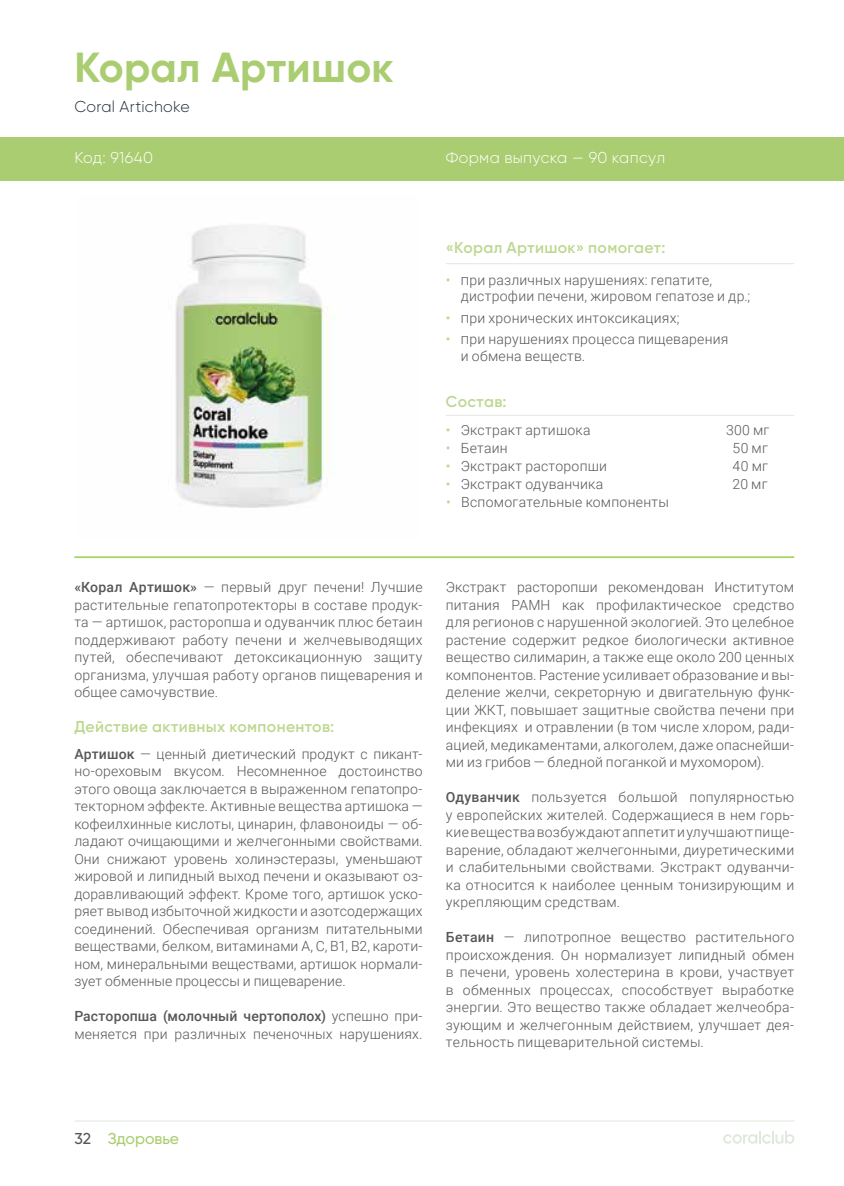
<style>
.page{position:relative;width:844px;height:1186px;background:#fff}
.page>*{position:absolute;margin:0;border:0;box-sizing:border-box;transform-origin:0 0}
.t1{font:700 42px "Gilroy";letter-spacing:.005em;color:#aacd71}
.t2{font:600 15.75px "Gilroy";letter-spacing:.02em;color:#bdd891}
.t3{font:300 15.75px "Gilroy";letter-spacing:.02em;color:#fff}
.t4{font:300 15.75px "Gilroy";letter-spacing:.02em;color:#25303b}
.t5{font:500 15.75px "Gilroy";color:#aacd71}
.t6{font:300 14px/17.5px "Roboto";letter-spacing:.015em;color:#575756;text-align:justify}
.s1{font-weight:400;color:#bdd891}
.s2{font-weight:500}
.s3{color:#575756}
</style>
<div class="page">
<svg style="left:723px;top:1131px;width:71px;height:12px"></svg>
<div style="left:0;top:137px;width:843px;height:44px;background:#aacd71"></div>
<hr style="left:74px;top:1120px;width:720px;height:1px;background:#e0e8de">
<img style="left:175px;top:225px;width:149px;height:283px">
<hr style="left:74px;top:556px;width:720px;height:2px;background:#a4d65d">
<hr style="left:446px;top:415px;width:348px;height:1px;background:#e0e8de">
<hr style="left:446px;top:263px;width:348px;height:1px;background:#e0e8de">
<h1 class="t1" style="left:74px;top:41px;width:321px">Корал Артишок</h1>
<p class="t4" style="left:74px;top:97px;width:117px">Coral Artichoke</p>
<p class="t3" style="left:74px;top:148px;width:80px">Код: 91640</p>
<p class="t3" style="left:445px;top:148px;width:221px">Форма выпуска — 90 капсул</p>
<p class="t2" style="left:446px;top:238px;width:221px">«Корал Артишок» помогает:</p>
<p class="t6" style="left:460px;top:271px;width:291px;line-height:16.6px;text-indent:-15px"><span class="s1">•</span> При различных нарушениях: гепатите, дистрофии печени, жировом гепатозе и др.;</p>
<p class="t6" style="left:446px;top:308px;width:235px"><span class="s1">•</span> При хронических интоксикациях;</p>
<p class="t6" style="left:460px;top:330px;width:269px;line-height:16.6px;text-indent:-15px"><span class="s1">•</span> При нарушениях процесса пищеварения и обмена веществ.</p>
<p class="t2" style="left:446px;top:391px;width:62px">Cостав:</p>
<p class="t6" style="left:446px;top:420px;width:146px"><span class="s1">•</span> Экстракт артишока</p>
<p class="t6" style="left:726px;top:420px;width:45px">300 мг</p>
<p class="t6" style="left:446px;top:438px;width:63px"><span class="s1">•</span> Бетаин</p>
<p class="t6" style="left:732px;top:438px;width:37px">50 мг</p>
<p class="t6" style="left:446px;top:456px;width:163px"><span class="s1">•</span> Экстракт расторопши</p>
<p class="t6" style="left:732px;top:456px;width:37px">40 мг</p>
<p class="t6" style="left:446px;top:475px;width:159px"><span class="s1">•</span> Экстракт одуванчика</p>
<p class="t6" style="left:732px;top:475px;width:36px">20 мг</p>
<p class="t6" style="left:446px;top:493px;width:224px"><span class="s1">•</span> Вспомогательные компоненты</p>
<p class="t6" style="left:74px;top:578px;width:350px"><span class="s2">«Корал Артишок»</span> — первый друг печени! Лучшие растительные гепатопротекторы в составе продук&shy;та — артишок, расторопша и одуванчик плюс бетаин поддерживают работу печени и желчевыводящих путей, обеспечивают детоксикационную защиту организма, улучшая работу органов пищеварения и общее самочувствие.</p>
<p class="t2" style="left:74px;top:717px;width:261px">Действие активных компонентов:</p>
<p class="t6" style="left:74px;top:744px;width:350px"><span class="s2">Артишок</span> — ценный диетический продукт с пикант&shy;но-ореховым вкусом. Несомненное достоинство этого овоща заключается в выраженном гепатопро&shy;текторном эффекте. Активные вещества артишока — кофеилхинные кислоты, цинарин, флавоноиды — об&shy;ладают очищающими и желчегонными свойствами.<br>Они снижают уровень холинэстеразы, уменьшают жировой и липидный выход печени и оказывают оз&shy;доравливающий эффект. Кроме того, артишок уско&shy;ряет вывод избыточной жидкости и азотсодержащих соединений. Обеспечивая организм питательными веществами, белком, витаминами А, С, В1, В2, кароти&shy;ном, минеральными веществами, артишок нормали&shy;зует обменные процессы и пищеварение.</p>
<p class="t6" style="left:74px;top:1007px;width:349px"><span class="s2">Расторопша (молочный чертополох)</span> успешно при&shy;меняется при различных печеночных нарушениях.</p>
<p class="t6" style="left:446px;top:578px;width:350px">Экстракт расторопши рекомендован Институтом питания РАМН как профилактическое средство для регионов с нарушенной экологией. Это целебное растение содержит редкое биологически активное вещество силимарин, а также еще около 200 ценных компонентов. Растение усиливает образование и вы&shy;деление желчи, секреторную и двигательную функ&shy;ции ЖКТ, повышает защитные свойства печени при инфекциях и отравлении (в том числе хлором, ради&shy;ацией, медикаментами, алкоголем, даже опаснейши&shy;ми из грибов — бледной поганкой и мухомором).</p>
<p class="t6" style="left:446px;top:788px;width:349px"><span class="s2">Одуванчик</span> пользуется большой популярностью у европейских жителей. Содержащиеся в нем горь&shy;кие вещества возбуждают аппетит и улучшают пище&shy;варение, обладают желчегонными, диуретическими и слабительными свойствами. Экстракт одуванчи&shy;ка относится к наиболее ценным тонизирующим и укрепляющим средствам.</p>
<p class="t6" style="left:446px;top:928px;width:349px"><span class="s2">Бетаин</span> — липотропное вещество растительного происхождения. Он нормализует липидный обмен в печени, уровень холестерина в крови, участвует в обменных процессах, способствует выработке энергии. Это вещество также обладает желчеобра&shy;зующим и желчегонным действием, улучшает дея&shy;тельность пищеварительной системы.</p>
<p class="t5" style="left:74px;top:1128px;width:106px"><span class="s3">32</span> Здоровье</p>
</div>
